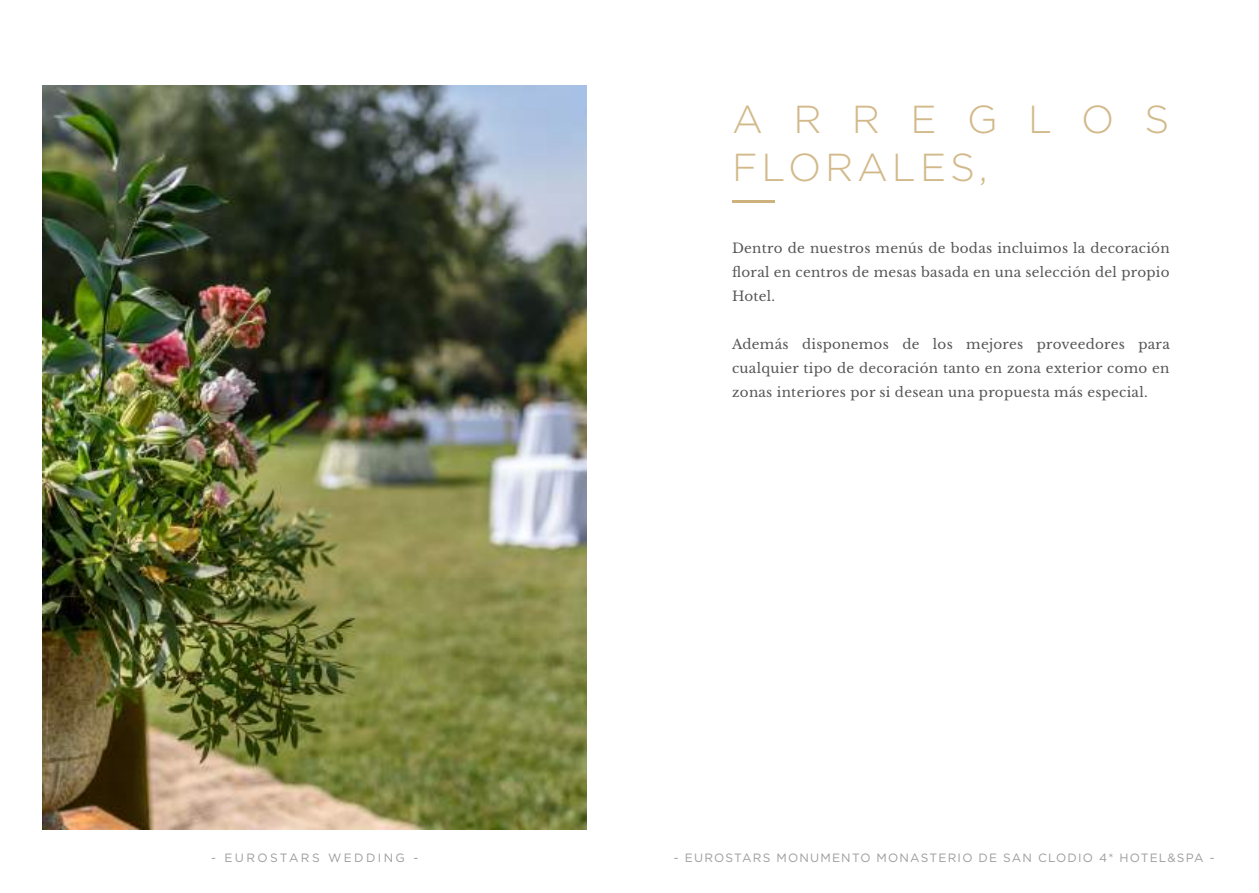
<style>
.page{position:relative;width:1259px;height:893px;background:#fff}
.page>*{position:absolute;margin:0;border:0;box-sizing:border-box;transform-origin:0 0}
.t1{font:300 39px/48px "Gotham";letter-spacing:.42em;color:#d2b98a}
.t2{font:13.5px/24px "Libre Baskerville";letter-spacing:.02em;color:#575656;text-align:justify}
.t3{font:12px "Gotham";letter-spacing:.1em;color:#9d9c9c}
.t4{font:12px "Gotham";letter-spacing:.2em;color:#9d9c9c}
</style>
<div class="page">
<img style="left:43px;top:85px;width:544px;height:744px">
<hr style="left:732px;top:200px;width:42px;height:3px;background:#cdb27d">
<h1 class="t1" style="left:732px;top:94px;width:439px">ARREGLOS<br>FLORALES,</h1>
<p class="t2" style="left:732px;top:236px;width:439px">Dentro de nuestros menús de bodas incluimos la decoración floral en centros de mesas basada en una selección del propio Hotel.</p>
<p class="t2" style="left:732px;top:332px;width:439px">Además disponemos de los mejores proveedores para cualquier tipo de decoración tanto en zona exterior como en zonas interiores por si desean una propuesta más especial.</p>
<p class="t4" style="left:211px;top:850px;width:209px">- EUROSTARS WEDDING -</p>
<p class="t3" style="left:674px;top:850px;width:542px">- EUROSTARS MONUMENTO MONASTERIO DE SAN CLODIO 4* HOTEL&amp;SPA -</p>
</div>
